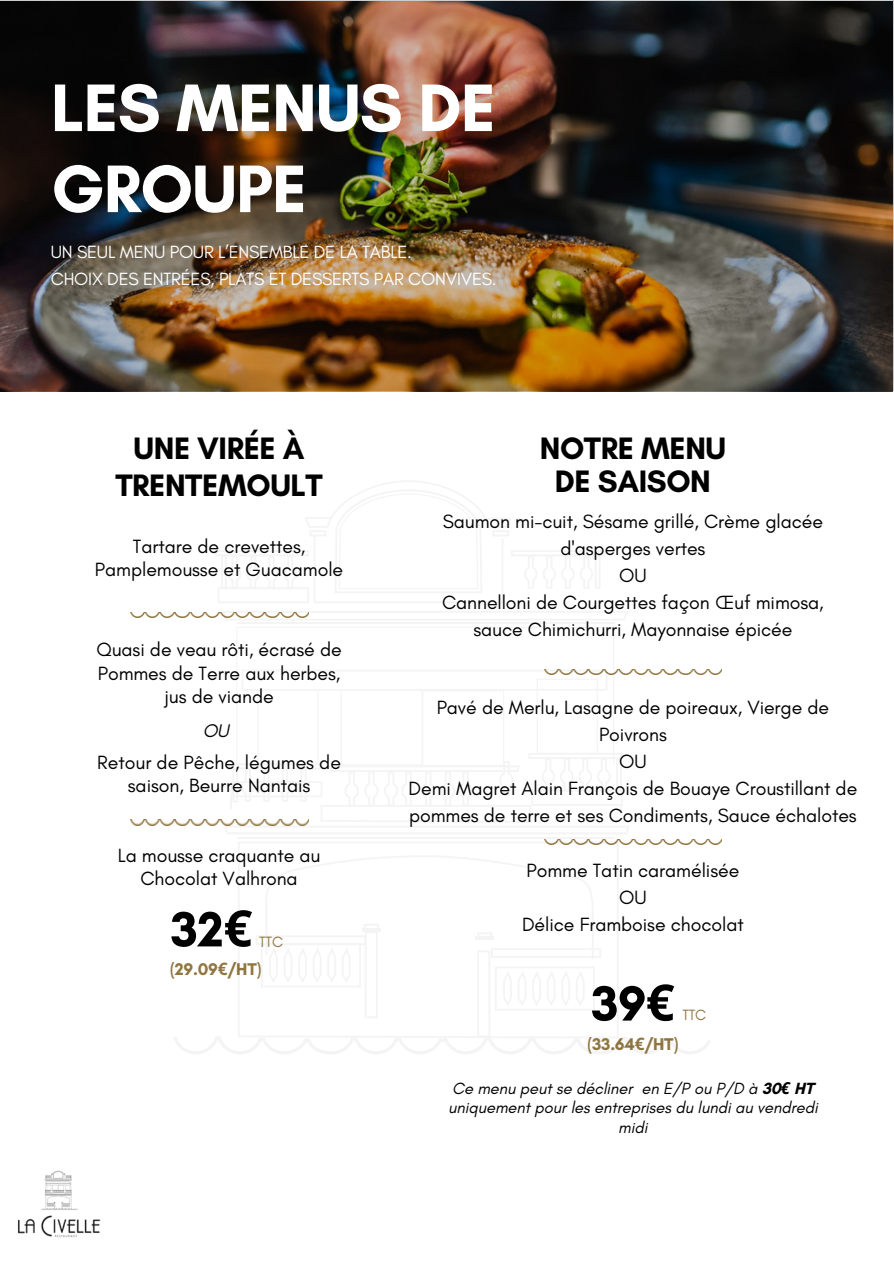
<style>
.page{position:relative;width:894px;height:1264px;background:#fff}
.page>*{position:absolute;margin:0;border:0;box-sizing:border-box;transform-origin:0 0}
.t1{font:700 68.4px/81px "Glacial Indifference";letter-spacing:-.015em;color:#fff}
.t2{font:700 50.4px "Glacial Indifference";color:#000}
.t3{font:700 31.5px/37.2px "Glacial Indifference";letter-spacing:-.015em;color:#000;text-align:center}
.t4{font:19.5px/27px "Glacial Indifference";letter-spacing:-.005em;color:#000;text-align:center}
.t5{font:italic 18.6px "Glacial Indifference";color:#000}
.t6{font:18px/27px "Glacial Indifference";letter-spacing:-.015em;color:#fff}
.t7{font:700 17.25px "Glacial Indifference";letter-spacing:-.015em;color:#907742}
.t8{font:italic 16.5px/19.2px "Glacial Indifference";letter-spacing:-.005em;color:#000;text-align:center}
.t9{font:15.15px "Glacial Indifference";letter-spacing:-.015em;color:#907742}
.s1{font-family:"Noto Sans"}
.s2{font-weight:700;font-style:normal}
.s3{font-family:"Noto Sans";font-weight:700}
</style>
<div class="page">
<img style="left:544px;top:839px;width:177px;height:5px">
<img style="left:629px;top:669px;width:92px;height:5px">
<img style="left:130px;top:612px;width:92px;height:5px">
<img style="left:130px;top:819px;width:94px;height:6px">
<img style="left:0;top:0;width:893px;height:390px">
<img style="left:18px;top:1170px;width:83px;height:68px">
<svg style="left:215px;top:481px;width:390px;height:122px"></svg>
<svg style="left:222px;top:611px;width:406px;height:9px"></svg>
<svg style="left:238px;top:841px;width:380px;height:14px"></svg>
<hr style="left:237px;top:622px;width:377px;height:1px;background:#1d1d1b">
<hr style="left:237px;top:837px;width:377px;height:1px;background:#1d1d1b">
<svg style="left:174px;top:855px;width:536px;height:199px"></svg>
<svg style="left:237px;top:627px;width:377px;height:42px"></svg>
<svg style="left:224px;top:669px;width:405px;height:165px"></svg>
<h4 class="t1" style="left:51px;top:67px;width:446px">LES MENUS DE<br>GROUPE</h4>
<h4 class="t6" style="left:51px;top:238px;width:447px">UN SEUL MENU POUR L’ENSEMBLE DE LA TABLE.<br>CHOIX DES ENTRÉES, PLATS ET DESSERTS PAR CONVIVES.</h4>
<h5 class="t3" style="left:115px;top:429px;width:209px">UNE VIRÉE À<br>TRENTEMOULT</h5>
<h4 class="t3" style="left:539px;top:432px;width:188px;line-height:32.7px">NOTRE MENU<br>DE SAISON</h4>
<h1 class="t4" style="left:95px;top:535px;width:250px;line-height:22.5px">Tartare de crevettes,<br>Pamplemousse et Guacamole</h1>
<h3 class="t4" style="left:96px;top:637px;width:246px;line-height:23.7px">Quasi de veau rôti, écrasé de<br>Pommes de Terre aux herbes, jus de viande</h3>
<h4 class="t5" style="left:203px;top:719px;width:28px">OU</h4>
<p class="t4" style="left:97px;top:751px;width:245px;line-height:22.5px">Retour de Pêche, légumes de saison, Beurre Nantais</p>
<p class="t4" style="left:118px;top:844px;width:204px;line-height:22.5px">La mousse craquante au<br>Chocolat Valhrona</p>
<p class="t2" style="left:171px;top:898px;width:83px">32<span class="s1">€</span></p>
<p class="t9" style="left:259px;top:932px;width:25px">TTC</p>
<p class="t7" style="left:170px;top:958px;width:93px">(29.09<span class="s1">€</span>/HT)</p>
<h1 class="t4" style="left:442px;top:508px;width:383px">Saumon mi-cuit, Sésame grillé, Crème glacée d'asperges vertes<br>OU<br>Cannelloni de Courgettes façon Œuf mimosa, sauce Chimichurri, Mayonnaise épicée</h1>
<h4 class="t4" style="left:408px;top:693px;width:450px">Pavé de Merlu, Lasagne de poireaux, Vierge de<br>Poivrons<br>OU<br>Demi Magret Alain François de Bouaye Croustillant de pommes de terre et ses Condiments, Sauce échalotes</h4>
<h5 class="t4" style="left:522px;top:856px;width:223px">Pomme Tatin caramélisée<br>OU<br>Délice Framboise chocolat</h5>
<h4 class="t2" style="left:591px;top:972px;width:85px">39<span class="s1">€</span></h4>
<h4 class="t9" style="left:682px;top:1006px;width:25px">TTC</h4>
<h4 class="t7" style="left:587px;top:1033px;width:93px">(33.64<span class="s1">€</span>/HT)</h4>
<p class="t8" style="left:448px;top:1078px;width:371px">Ce menu peut se décliner en E/P ou P/D à <span class="s2">30</span><span class="s3">€</span> <span class="s2">HT </span>uniquement pour les entreprises du lundi au vendredi midi</p>
</div>
